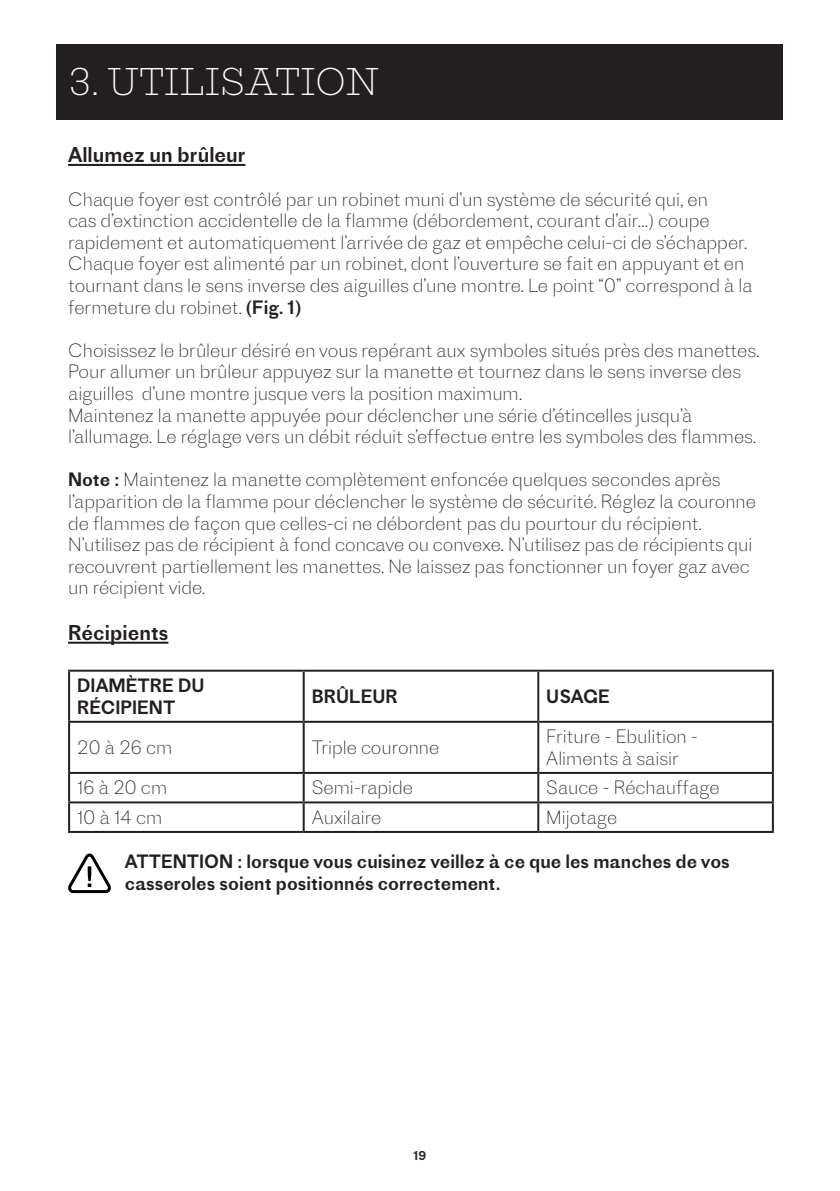
<style>
.page{position:relative;width:840px;height:1191px;background:#fff}
.page>*{position:absolute;margin:0;border:0;box-sizing:border-box;transform-origin:0 0}
.t1{font:200 36px "Proto Slab";letter-spacing:.01em;color:#fff}
.t2{font:20px "Proto Grotesk";color:#231f20}
.t3{font:200 18px/21.6px "Proto Grotesk";color:#231f20}
.WARNING{font:18px/21.6px "Proto Grotesk";color:#231f20}
.t4{font:12px "Proto Grotesk";color:#231f20}
.s1{font-weight:400}
</style>
<div class="page">
<div style="left:57px;top:44px;width:725px;height:75px;background:#231f20"></div>
<hr style="left:68px;top:164px;width:177px;height:2px;background:#231f20">
<hr style="left:68px;top:641px;width:100px;height:2px;background:#231f20">
<hr style="left:68px;top:669px;width:235px;height:2px;background:#231f20">
<hr style="left:68px;top:671px;width:2px;height:50px;background:#231f20">
<hr style="left:303px;top:669px;width:235px;height:2px;background:#231f20">
<hr style="left:302px;top:671px;width:2px;height:50px;background:#231f20">
<hr style="left:538px;top:669px;width:235px;height:2px;background:#231f20">
<hr style="left:537px;top:671px;width:2px;height:50px;background:#231f20">
<hr style="left:771px;top:671px;width:2px;height:50px;background:#231f20">
<hr style="left:68px;top:721px;width:235px;height:2px;background:#231f20">
<hr style="left:68px;top:723px;width:2px;height:49px;background:#231f20">
<hr style="left:303px;top:721px;width:235px;height:2px;background:#231f20">
<hr style="left:302px;top:723px;width:2px;height:49px;background:#231f20">
<hr style="left:538px;top:721px;width:235px;height:2px;background:#231f20">
<hr style="left:537px;top:723px;width:2px;height:49px;background:#231f20">
<hr style="left:771px;top:723px;width:2px;height:49px;background:#231f20">
<hr style="left:68px;top:772px;width:235px;height:2px;background:#231f20">
<hr style="left:68px;top:774px;width:2px;height:27px;background:#231f20">
<hr style="left:303px;top:772px;width:235px;height:2px;background:#231f20">
<hr style="left:302px;top:774px;width:2px;height:27px;background:#231f20">
<hr style="left:538px;top:772px;width:235px;height:2px;background:#231f20">
<hr style="left:537px;top:774px;width:2px;height:27px;background:#231f20">
<hr style="left:771px;top:774px;width:2px;height:27px;background:#231f20">
<hr style="left:68px;top:801px;width:235px;height:2px;background:#231f20">
<hr style="left:68px;top:803px;width:2px;height:28px;background:#231f20">
<hr style="left:303px;top:801px;width:235px;height:2px;background:#231f20">
<hr style="left:302px;top:803px;width:2px;height:28px;background:#231f20">
<hr style="left:538px;top:801px;width:235px;height:2px;background:#231f20">
<hr style="left:537px;top:803px;width:2px;height:28px;background:#231f20">
<hr style="left:771px;top:803px;width:2px;height:28px;background:#231f20">
<hr style="left:68px;top:831px;width:235px;height:2px;background:#231f20">
<hr style="left:303px;top:831px;width:235px;height:2px;background:#231f20">
<hr style="left:538px;top:831px;width:235px;height:2px;background:#231f20">
<svg style="left:68px;top:853px;width:43px;height:41px"></svg>
<p class="t1" style="left:68px;top:57px;width:312px">3. UTILISATION</p>
<p class="t2" style="left:68px;top:141px;width:179px">Allumez un brûleur</p>
<p class="t3" style="left:68px;top:187px;width:685px">Chaque foyer est contrôlé par un robinet muni d’un système de sécurité qui, en<br>cas d’extinction accidentelle de la flamme (débordement, courant d’air...) coupe rapidement et automatiquement l’arrivée de gaz et empêche celui-ci de s’échapper.<br>Chaque foyer est alimenté par un robinet, dont l’ouverture se fait en appuyant et en tournant dans le sens inverse des aiguilles d’une montre. Le point “0” correspond à la fermeture du robinet. <span class="s1">(Fig. 1)</span></p>
<p class="t3" style="left:68px;top:339px;width:692px">Choisissez le brûleur désiré en vous repérant aux symboles situés près des manettes.</p>
<p class="t3" style="left:68px;top:360px;width:674px">Pour allumer un brûleur appuyez sur la manette et tournez dans le sens inverse des aiguilles d’une montre jusque vers la position maximum.</p>
<p class="t3" style="left:68px;top:403px;width:689px">Maintenez la manette appuyée pour déclencher une série d’étincelles jusqu’à l’allumage. Le réglage vers un débit réduit s’effectue entre les symboles des flammes.</p>
<p class="t3" style="left:68px;top:468px;width:689px"><span class="s1">Note :</span> Maintenez la manette complètement enfoncée quelques secondes après l’apparition de la flamme pour déclencher le système de sécurité. Réglez la couronne de flammes de façon que celles-ci ne débordent pas du pourtour du récipient.<br>N’utilisez pas de récipient à fond concave ou convexe. N’utilisez pas de récipients qui recouvrent partiellement les manettes. Ne laissez pas fonctionner un foyer gaz avec un récipient vide.</p>
<p class="t2" style="left:68px;top:618px;width:102px">Récipients</p>
<p class="WARNING" style="left:77px;top:674px;width:129px">DIAMÈTRE DU<br>RÉCIPIENT</p>
<p class="WARNING" style="left:311px;top:685px;width:88px">BRÛLEUR</p>
<p class="WARNING" style="left:546px;top:685px;width:65px">USAGE</p>
<p class="t3" style="left:77px;top:736px;width:97px">20 à 26 cm</p>
<p class="t3" style="left:311px;top:736px;width:129px">Triple couronne</p>
<p class="t3" style="left:546px;top:725px;width:153px">Friture - Ebulition -<br>Aliments à saisir</p>
<p class="t3" style="left:77px;top:776px;width:91px">16 à 20 cm</p>
<p class="t3" style="left:311px;top:776px;width:103px">Semi-rapide</p>
<p class="t3" style="left:546px;top:776px;width:175px">Sauce - Réchauffage</p>
<p class="t3" style="left:77px;top:806px;width:87px">10 à 14 cm</p>
<p class="t3" style="left:311px;top:806px;width:71px">Auxilaire</p>
<p class="t3" style="left:546px;top:806px;width:72px">Mijotage</p>
<p class="WARNING" style="left:125px;top:850px;width:606px">ATTENTION : lorsque vous cuisinez veillez à ce que les manches de vos casseroles soient positionnés correctement.</p>
<p class="t4" style="left:413px;top:1147px;width:14px">19</p>
</div>
